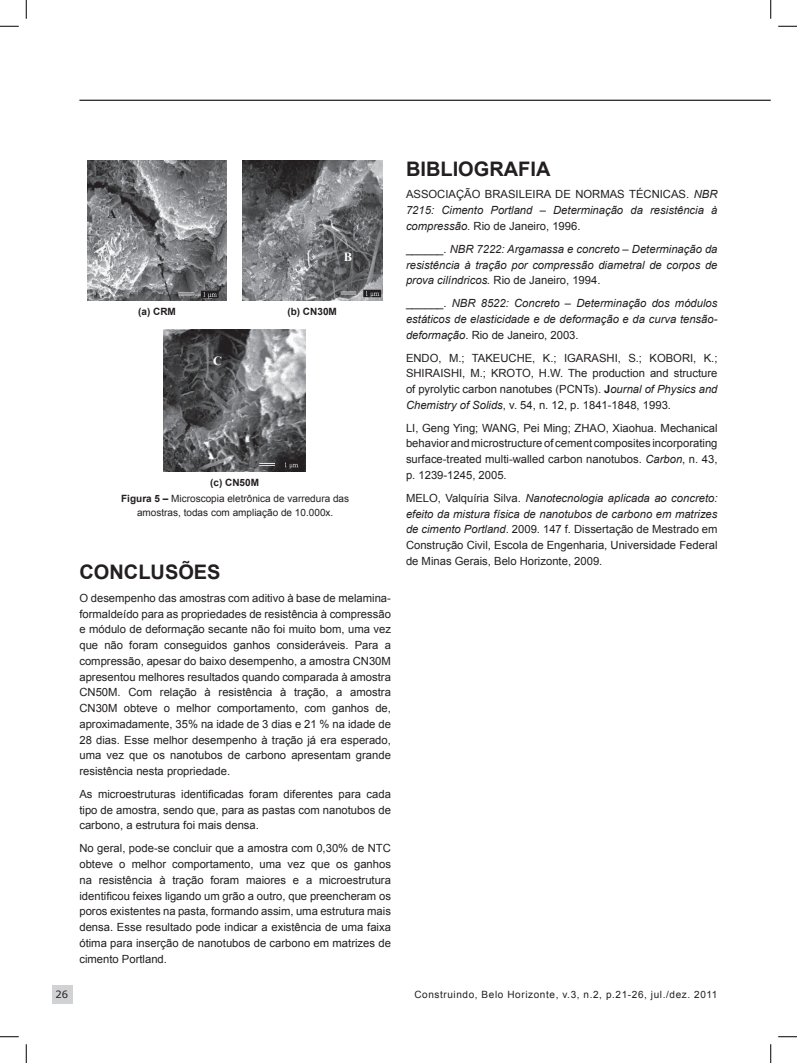
<style>
.page{position:relative;width:797px;height:1063px;background:#fff}
.page>*{position:absolute;margin:0;border:0;box-sizing:border-box;transform-origin:0 0}
.t1{font:700 20px "Arial";color:#231f20}
.t2{font:700 12.5px "Times New Roman";color:#fff}
.t3{font:700 12.5px "Times New Roman";color:#231f20}
.t4{font:11.25px/15.8px "Arial";color:#231f20;text-align:justify}
.t5{font:italic 11.25px/15.8px "Arial";color:#231f20;text-align:justify}
.t6{font:10px/16.1px "Arial";color:#231f20;text-align:center}
.t7{font:10px "Arial";letter-spacing:.06em;color:#231f20}
.t8{font:700 10px "Arial";color:#231f20}
.t9{font:10px "Verdana";color:#231f20}
.s1{font-weight:700}
.s2{font-style:normal}
.s3{font-style:italic}
</style>
<div class="page">
<div style="left:52px;top:984px;width:20px;height:19px;background:#d1d2d4"></div>
<hr style="left:79px;top:100px;width:691px;height:1px;background:#231f20">
<img style="left:87px;top:160px;width:140px;height:140px">
<img style="left:242px;top:160px;width:140px;height:140px">
<img style="left:163px;top:329px;width:143px;height:142px">
<svg style="left:0;top:25px;width:19px;height:2px"></svg>
<svg style="left:778px;top:25px;width:19px;height:2px"></svg>
<svg style="left:0;top:1036px;width:19px;height:1px"></svg>
<svg style="left:778px;top:1036px;width:19px;height:1px"></svg>
<svg style="left:25px;top:0;width:2px;height:19px"></svg>
<svg style="left:25px;top:1044px;width:2px;height:18px"></svg>
<svg style="left:770px;top:0;width:1px;height:19px"></svg>
<svg style="left:770px;top:1044px;width:1px;height:18px"></svg>
<p class="t3" style="left:108px;top:205px;width:11px">A</p>
<p class="t2" style="left:344px;top:248px;width:10px">B</p>
<p class="t8" style="left:138px;top:305px;width:39px">(A) CRM</p>
<p class="t8" style="left:287px;top:305px;width:51px">(B) CN30M</p>
<p class="t2" style="left:213px;top:352px;width:11px">C</p>
<p class="t6" style="left:121px;top:474px;width:229px"><span class="s1">(C) CN50M<br>FIGURA 5 –</span> Microscopia eletrônica de varredura das</p>
<p class="t6" style="left:137px;top:504px;width:198px">amostras, todas com ampliação de 10.000x.</p>
<h1 class="t1" style="left:79px;top:558px;width:30px">CONCLUS</h1>
<h1 class="t1" style="left:178px;top:558px;width:29px">ÕES</h1>
<p class="t4" style="left:79px;top:590px;width:313px">O desempenho das amostras com aditivo à base de melamina&shy;formaldeído para as propriedades de resistência à compressão e módulo de deformação secante não foi muito bom, uma vez que não foram conseguidos ganhos consideráveis. Para a compressão, apesar do baixo desempenho, a amostra CN30M apresentou melhores resultados quando comparada à amostra CN50M. Com relação à resistência à tração, a amostra CN30M obteve o melhor comportamento, com ganhos de, aproximadamente, 35% na idade de 3 dias e 21 % na idade de 28 dias. Esse melhor desempenho à tração já era esperado, uma vez que os nanotubos de carbono apresentam grande resistência nesta propriedade.</p>
<p class="t4" style="left:79px;top:786px;width:313px">As microestruturas identificadas foram diferentes para cada tipo de amostra, sendo que, para as pastas com nanotubos de carbono, a estrutura foi mais densa.</p>
<p class="t4" style="left:79px;top:840px;width:313px">No geral, pode-se concluir que a amostra com 0,30% de NTC obteve o melhor comportamento, uma vez que os ganhos na resistência à tração foram maiores e a microestrutura identificou feixes ligando um grão a outro, que preencheram os poros existentes na pasta, formando assim, uma estrutura mais densa. Esse resultado pode indicar a existência de uma faixa ótima para inserção de nanotubos de carbono em matrizes de cimento Portland.</p>
<h1 class="t1" style="left:406px;top:155px;width:146px">BIBLIOGRAFIA</h1>
<p class="t5" style="left:406px;top:187px;width:313px"><span class="s2">ASSOCIAÇÃO BRASILEIRA DE NORMAS TÉCNICAS.</span> NBR 7215: Cimento Portland – Determinação da resistência à compressão<span class="s2">. Rio de Janeiro, 1996.</span></p>
<p class="t5" style="left:406px;top:241px;width:313px"><span class="s2">______.</span> NBR 7222: Argamassa e concreto – Determinação da resistência à tração por compressão diametral de corpos de prova cilíndricos. <span class="s2">Rio de Janeiro, 1994.</span></p>
<p class="t5" style="left:406px;top:295px;width:313px"><span class="s2">______.</span> NBR 8522: Concreto – Determinação dos módulos estáticos de elasticidade e de deformação e da curva tensão&shy;deformação<span class="s2">. Rio de Janeiro, 2003.</span></p>
<p class="t4" style="left:406px;top:350px;width:313px">ENDO, M.; TAKEUCHE, K.; IGARASHI, S.; KOBORI, K.; SHIRAISHI, M.; KROTO, H.W. The production and structure of pyrolytic carbon nanotubes (PCNTs). <span class="s1">J</span><span class="s3">ournal of Physics and Chemistry of Solids</span>, v. 54, n. 12, p. 1841-1848, 1993.</p>
<p class="t4" style="left:406px;top:420px;width:313px">LI, Geng Ying; WANG, Pei Ming; ZHAO, Xiaohua. Mechanical behavior and microstructure of cement composites incorporating surface-treated multi-walled carbon nanotubos. <span class="s3">Carbon</span>, n. 43, p. 1239-1245, 2005.</p>
<p class="t4" style="left:406px;top:490px;width:313px">MELO, Valquíria Silva. <span class="s3">Nanotecnologia aplicada ao concreto: efeito da mistura física de nanotubos de carbono em matrizes de cimento Portland</span>. 2009. 147 f. Dissertação de Mestrado em Construção Civil, Escola de Engenharia, Universidade Federal de Minas Gerais, Belo Horizonte, 2009.</p>
<p class="t9" style="left:55px;top:987px;width:14px">26</p>
<p class="t7" style="left:414px;top:987px;width:305px">Construindo, Belo Horizonte, v.3, n.2, p.21-26, jul./dez. 2011</p>
</div>
